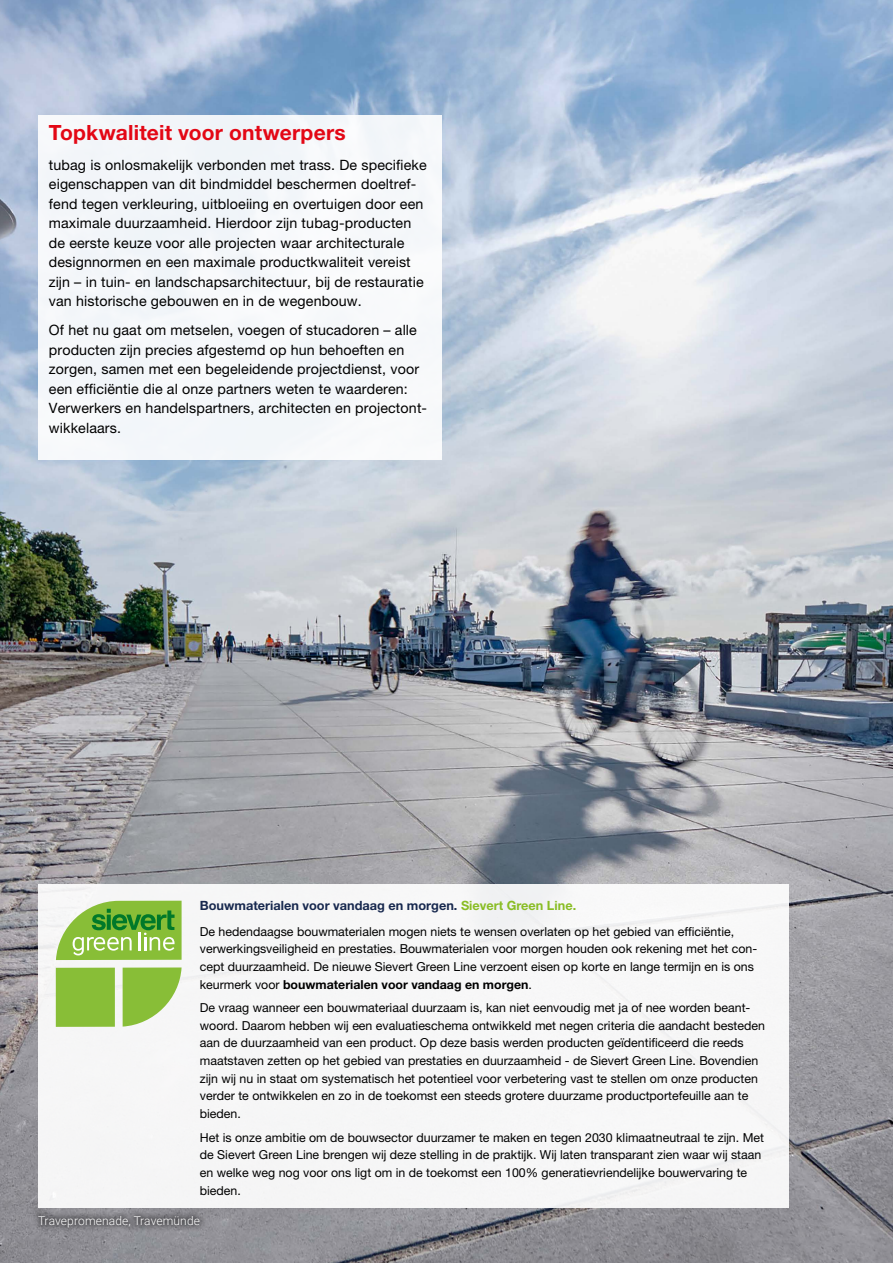
<style>
.page{position:relative;width:893px;height:1263px;background:#fff}
.page>*{position:absolute;margin:0;border:0;box-sizing:border-box;transform-origin:0 0}
.CB_AF_HL-TAB-TU{font:700 21px "Helvetica Neue LT Pro";letter-spacing:.01em;color:#e30715}
.CB_AF_U2-TXT{font:14.25px/19.5px "Helvetica Neue LT Pro";letter-spacing:.01em;color:#000}
.CB_AF_GL2-HL{font:700 12.75px "Helvetica Neue LT Pro";color:#17284e}
.CB_AF_GL2-FT{font:12.3px/17.7px "Helvetica Neue LT Pro";color:#000}
.CB_AF_Weisse-Zeile{font:300 12px "Roboto";letter-spacing:.01em;color:#fff}
.s1{color:#89bd24}
.s2{font-weight:700}
</style>
<div class="page">
<img style="left:0;top:0;width:893px;height:1263px">
<div style="left:38px;top:884px;width:751px;height:324px;background:#f6f6f7"></div>
<svg style="left:56px;top:901px;width:126px;height:126px"></svg>
<div style="left:38px;top:115px;width:404px;height:344px;background:#f4f7fa"></div>
<div style="left:31px;top:1209px;width:176px;height:25px;background:#000;opacity:.4"></div>
<p class="CB_AF_HL-TAB-TU" style="left:49px;top:120px;width:298px">Topkwaliteit voor ontwerpers</p>
<p class="CB_AF_U2-TXT" style="left:49px;top:155px;width:379px">tubag is onlosmakelijk verbonden met trass. De specifieke eigenschappen van dit bindmiddel beschermen doeltref&shy;fend tegen verkleuring, uitbloeiing en overtuigen door een maximale duurzaamheid. Hierdoor zijn tubag-producten de eerste keuze voor alle projecten waar architecturale designnormen en een maximale productkwaliteit vereist zijn – in tuin- en landschapsarchitectuur, bij de restauratie van historische gebouwen en in de wegenbouw.</p>
<p class="CB_AF_U2-TXT" style="left:49px;top:320px;width:380px">Of het nu gaat om metselen, voegen of stucadoren – alle producten zijn precies afgestemd op hun behoeften en zorgen, samen met een begeleidende projectdienst, voor een efficiëntie die al onze partners weten te waarderen:<br>Verwerkers en handelspartners, architecten en projectont&shy;wikkelaars.</p>
<p class="CB_AF_GL2-HL" style="left:200px;top:897px;width:378px">Bouwmaterialen voor vandaag en morgen. <span class="s1">Sievert Green Line.</span></p>
<p class="CB_AF_GL2-FT" style="left:200px;top:922px;width:559px">De hedendaagse bouwmaterialen mogen niets te wensen overlaten op het gebied van efficiëntie, verwerkingsveiligheid en prestaties. Bouwmaterialen voor morgen houden ook rekening met het con&shy;cept duurzaamheid. De nieuwe Sievert Green Line verzoent eisen op korte en lange termijn en is ons keurmerk voor <span class="s2">bouwmaterialen voor vandaag en morgen</span>.</p>
<p class="CB_AF_GL2-FT" style="left:200px;top:999px;width:567px">De vraag wanneer een bouwmateriaal duurzaam is, kan niet eenvoudig met ja of nee worden beant&shy;woord. Daarom hebben wij een evaluatieschema ontwikkeld met negen criteria die aandacht besteden aan de duurzaamheid van een product. Op deze basis werden producten geïdentificeerd die reeds maatstaven zetten op het gebied van prestaties en duurzaamheid - de Sievert Green Line. Bovendien zijn wij nu in staat om systematisch het potentieel voor verbetering vast te stellen om onze producten verder te ontwikkelen en zo in de toekomst een steeds grotere duurzame productportefeuille aan te bieden.</p>
<p class="CB_AF_GL2-FT" style="left:200px;top:1128px;width:566px">Het is onze ambitie om de bouwsector duurzamer te maken en tegen 2030 klimaatneutraal te zijn. Met de Sievert Green Line brengen wij deze stelling in de praktijk. Wij laten transparant zien waar wij staan en welke weg nog voor ons ligt om in de toekomst een 100% generatievriendelijke bouwervaring te bieden.</p>
<p class="CB_AF_Weisse-Zeile" style="left:38px;top:1212px;width:163px">Travepromenade, Travemünde</p>
</div>
